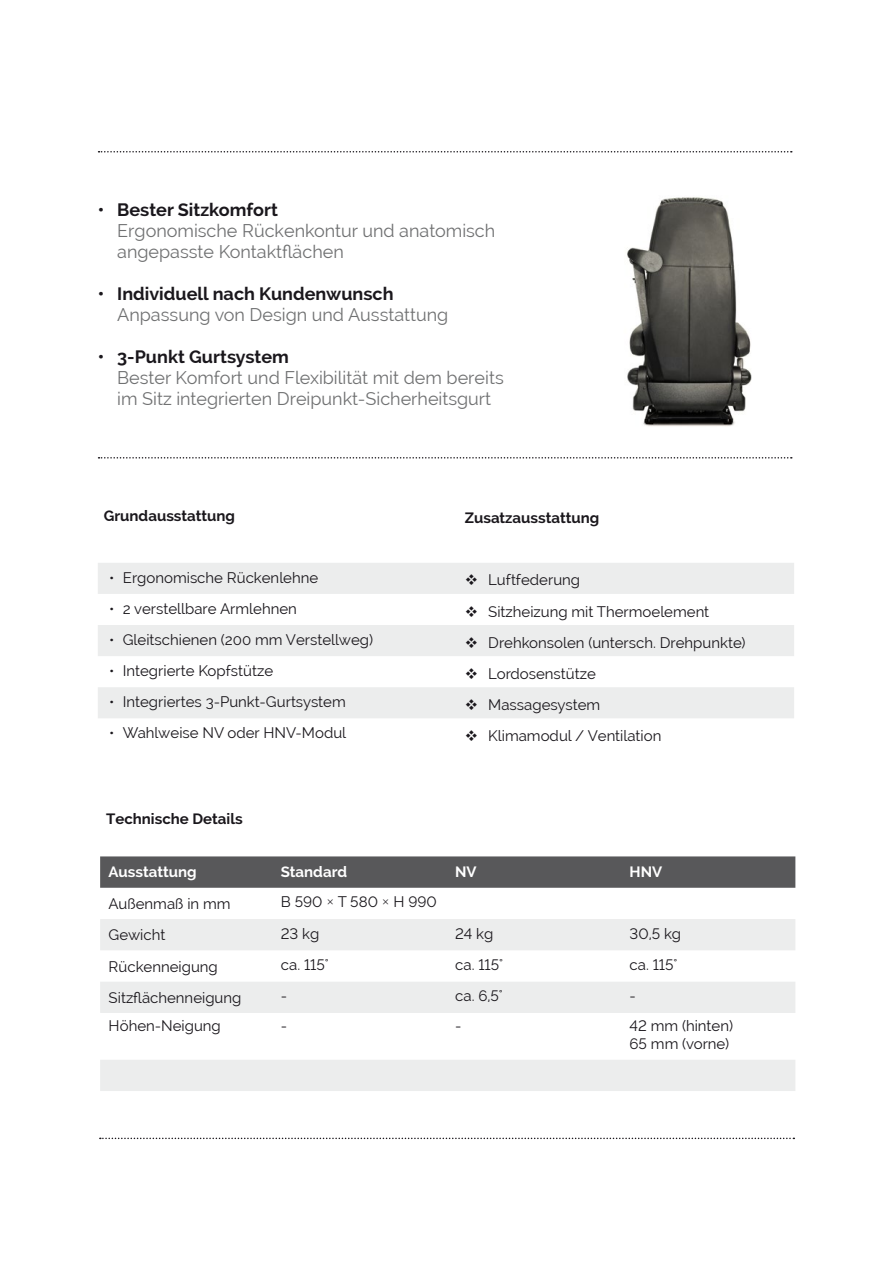
<style>
.page{position:relative;width:893px;height:1263px;background:#fff}
.page>*{position:absolute;margin:0;border:0;box-sizing:border-box;transform-origin:0 0}
.t1{font:18px/21px "Raleway";color:#707172}
.t2{font:700 18px "Raleway";color:#1a171c}
.t3{font:15px/18px "Raleway";color:#1a171c}
.t4{font:700 15px "Raleway";color:#1a171c}
.t5{font:700 15px "Raleway";color:#fff}
.s1{font-family:"Corporate S Ligh"}
</style>
<div class="page">
<img style="left:627px;top:197px;width:125px;height:230px">
<svg style="left:99px;top:151px;width:693px;height:1px"></svg>
<svg style="left:99px;top:457px;width:693px;height:1px"></svg>
<svg style="left:98px;top:563px;width:696px;height:155px;fill:#eceded"></svg>
<svg style="left:100px;top:1137px;width:694px;height:2px"></svg>
<div style="left:100px;top:856px;width:695px;height:32px;background:#58585a"></div>
<svg style="left:100px;top:919px;width:695px;height:172px;fill:#eceded"></svg>
<p class="t2" style="left:98px;top:199px;width:182px">• Bester Sitzkomfort</p>
<p class="t1" style="left:117px;top:220px;width:379px">Ergonomische Rückenkontur und anatomisch angepasste Kontaktflächen</p>
<p class="t2" style="left:98px;top:283px;width:297px">• Individuell nach Kundenwunsch</p>
<p class="t1" style="left:117px;top:304px;width:333px">Anpassung von Design und Ausstattung</p>
<p class="t2" style="left:98px;top:346px;width:193px">• 3-Punkt Gurtsystem</p>
<p class="t1" style="left:117px;top:367px;width:388px">Bester Komfort und Flexibilität mit dem bereits im Sitz integrierten Dreipunkt-Sicherheitsgurt</p>
<p class="t4" style="left:104px;top:507px;width:133px">Grundausstattung</p>
<p class="t4" style="left:465px;top:509px;width:136px">Zusatzausstattung</p>
<p class="t3" style="left:109px;top:569px;width:210px">• Ergonomische Rückenlehne</p>
<p class="t3" style="left:465px;top:571px;width:117px">❖ Luftfederung</p>
<p class="t3" style="left:109px;top:600px;width:189px">• 2 verstellbare Armlehnen</p>
<p class="t3" style="left:465px;top:602px;width:246px">❖ Sitzheizung mit Thermoelement</p>
<p class="t3" style="left:109px;top:631px;width:265px">• Gleitschienen (200 mm Verstellweg)</p>
<p class="t3" style="left:465px;top:633px;width:282px">❖ Drehkonsolen (untersch. Drehpunkte)</p>
<p class="t3" style="left:109px;top:662px;width:165px">• Integrierte Kopfstütze</p>
<p class="t3" style="left:465px;top:664px;width:132px">❖ Lordosenstütze</p>
<p class="t3" style="left:109px;top:693px;width:238px">• Integriertes 3-Punkt-Gurtsystem</p>
<p class="t3" style="left:465px;top:695px;width:137px">❖ Massagesystem</p>
<p class="t3" style="left:109px;top:724px;width:238px">• Wahlweise NV oder HNV-Modul</p>
<p class="t3" style="left:465px;top:727px;width:198px">❖ Klimamodul / Ventilation</p>
<p class="t4" style="left:106px;top:810px;width:138px">Technische Details</p>
<p class="t5" style="left:109px;top:863px;width:90px">Ausstattung</p>
<p class="t5" style="left:281px;top:863px;width:68px">Standard</p>
<p class="t5" style="left:455px;top:863px;width:23px">NV</p>
<p class="t5" style="left:630px;top:863px;width:34px">HNV</p>
<p class="t3" style="left:109px;top:895px;width:123px">Außenmaß in mm</p>
<p class="t3" style="left:281px;top:893px;width:158px">B 590 <span class="s1">×</span> T 580 <span class="s1">×</span> H 990</p>
<p class="t3" style="left:109px;top:926px;width:58px">Gewicht</p>
<p class="t3" style="left:281px;top:924px;width:40px">23 kg</p>
<p class="t3" style="left:455px;top:924px;width:40px">24 kg</p>
<p class="t3" style="left:630px;top:924px;width:53px">30,5 kg</p>
<p class="t3" style="left:109px;top:957px;width:111px">Rückenneigung</p>
<p class="t3" style="left:281px;top:956px;width:50px">ca. 115°</p>
<p class="t3" style="left:455px;top:956px;width:50px">ca. 115°</p>
<p class="t3" style="left:630px;top:956px;width:50px">ca. 115°</p>
<p class="t3" style="left:109px;top:989px;width:134px">Sitzflächenneigung</p>
<p class="t3" style="left:281px;top:987px;width:8px">-</p>
<p class="t3" style="left:455px;top:987px;width:49px">ca. 6,5°</p>
<p class="t3" style="left:630px;top:987px;width:8px">-</p>
<p class="t3" style="left:109px;top:1017px;width:114px">Höhen-Neigung</p>
<p class="t3" style="left:281px;top:1017px;width:8px">-</p>
<p class="t3" style="left:455px;top:1017px;width:8px">-</p>
<p class="t3" style="left:630px;top:1017px;width:105px">42 mm (hinten)<br>65 mm (vorne)</p>
</div>
